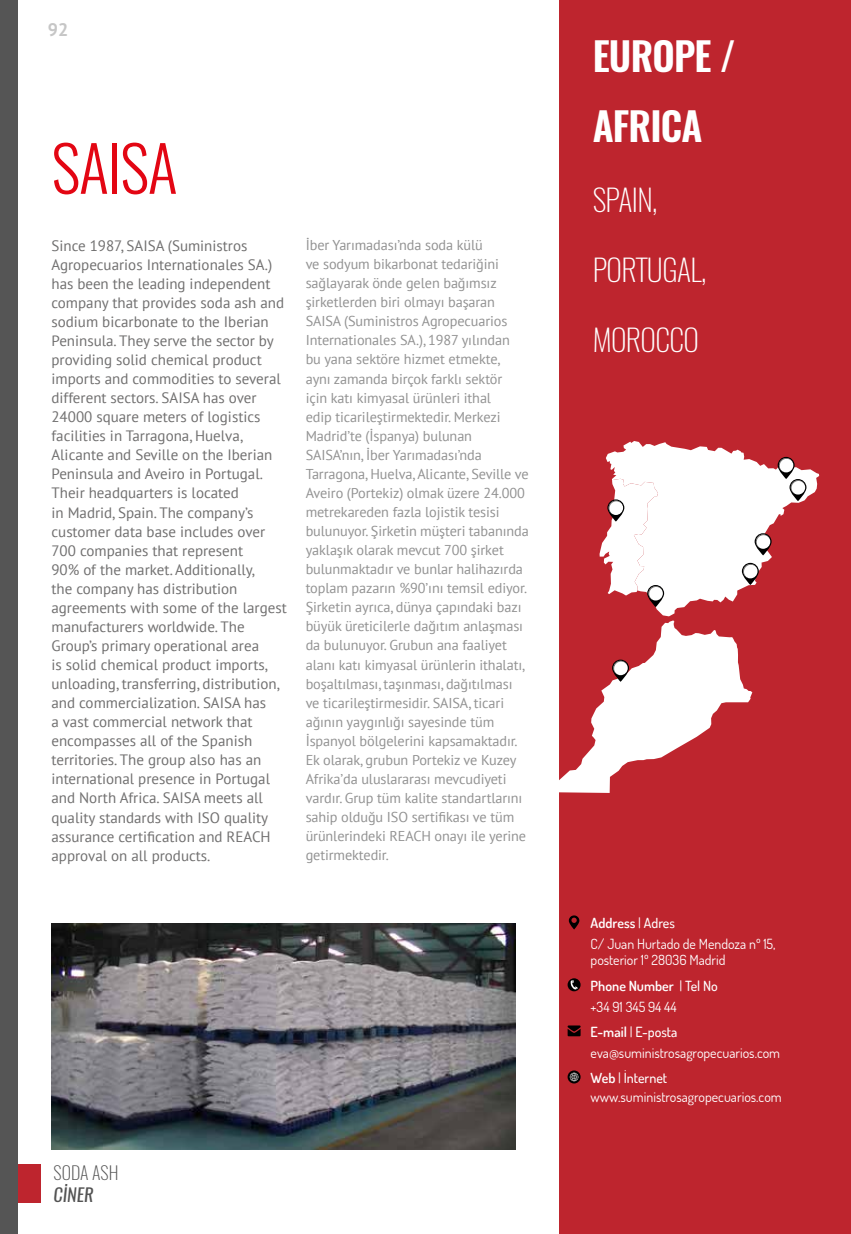
<style>
.page{position:relative;width:851px;height:1234px;background:#fff}
.page>*{position:absolute;margin:0;border:0;box-sizing:border-box;transform-origin:0 0}
.t1{font:300 62.55px "Oswald";letter-spacing:-.02em;color:#e30613}
.t2{font:600 39px/69.9px "Oswald";letter-spacing:-.02em;color:#fff}
.t3{font:200 30px "Oswald";letter-spacing:-.02em;color:#fff}
.t4{font:200 18px "Oswald";color:#535353}
.t5{font:italic 18px "Oswald";color:#535353}
.t6{font:700 18px "PT Sans";color:#c6c6c6}
.t7{font:15px/19px "PT Sans";color:#706f6f}
.t8{font:14.25px/19px "PT Sans";letter-spacing:-.005em;color:#929292}
.t9{font:13.95px/25.2px "Dosis";color:#fff}
.s1{font-weight:600}
.s2{font-weight:500}
</style>
<div class="page">
<div style="left:559px;top:0;width:291px;height:1233px;background:#be252e"></div>
<img style="left:51px;top:923px;width:465px;height:225px">
<svg style="left:568px;top:915px;width:11px;height:14px"></svg>
<svg style="left:567px;top:978px;width:13px;height:13px"></svg>
<svg style="left:570px;top:979px;width:7px;height:10px"></svg>
<svg style="left:567px;top:1070px;width:13px;height:13px"></svg>
<svg style="left:569px;top:1072px;width:9px;height:8px"></svg>
<svg style="left:567px;top:1025px;width:13px;height:11px"></svg>
<svg style="left:559px;top:441px;width:260px;height:351px"></svg>
<svg style="left:777px;top:457px;width:17px;height:22px"></svg>
<svg style="left:778px;top:458px;width:15px;height:14px"></svg>
<svg style="left:789px;top:479px;width:17px;height:22px"></svg>
<svg style="left:790px;top:480px;width:15px;height:14px"></svg>
<svg style="left:607px;top:499px;width:17px;height:22px"></svg>
<svg style="left:608px;top:500px;width:15px;height:15px"></svg>
<svg style="left:754px;top:533px;width:17px;height:22px"></svg>
<svg style="left:755px;top:534px;width:15px;height:14px"></svg>
<svg style="left:741px;top:562px;width:17px;height:23px"></svg>
<svg style="left:743px;top:564px;width:14px;height:14px"></svg>
<svg style="left:647px;top:585px;width:17px;height:22px"></svg>
<svg style="left:648px;top:586px;width:14px;height:14px"></svg>
<svg style="left:612px;top:659px;width:17px;height:22px"></svg>
<svg style="left:613px;top:660px;width:14px;height:15px"></svg>
<div style="left:0;top:0;width:18px;height:1233px;background:#555"></div>
<div style="left:18px;top:1164px;width:23px;height:38px;background:#be252e"></div>
<p class="t6" style="left:48px;top:18px;width:22px">92</p>
<h1 class="t1" style="left:51px;top:113px;width:128px">SAISA</h1>
<p class="t7" style="left:51px;top:235px;width:237px">Since 1987, SAISA (Suministros Agropecuarios Internationales SA.) has been the leading independent company that provides soda ash and sodium bicarbonate to the Iberian Peninsula. They serve the sector by providing solid chemical product imports and commodities to several different sectors. SAISA has over 24000 square meters of logistics facilities in Tarragona, Huelva, Alicante and Seville on the Iberian Peninsula and Aveiro in Portugal.<br>Their headquarters is located<br>in Madrid, Spain. The company’s customer data base includes over 700 companies that represent<br>90% of the market. Additionally,<br>the company has distribution agreements with some of the largest manufacturers worldwide. The Group’s primary operational area<br>is solid chemical product imports, unloading, transferring, distribution, and commercialization. SAISA has<br>a vast commercial network that encompasses all of the Spanish territories. The group also has an international presence in Portugal and North Africa. SAISA meets all quality standards with ISO quality assurance certification and REACH approval on all products.</p>
<p class="t8" style="left:305px;top:235px;width:225px">İber Yarımadası’nda soda külü<br>ve sodyum bikarbonat tedariğini sağlayarak önde gelen bağımsız şirketlerden biri olmayı başaran SAISA (Suministros Agropecuarios Internationales SA.), 1987 yılından<br>bu yana sektöre hizmet etmekte,<br>aynı zamanda birçok farklı sektör<br>için katı kimyasal ürünleri ithal<br>edip ticarileştirmektedir. Merkezi Madrid’te (İspanya) bulunan SAISA’nın, İber Yarımadası’nda Tarragona, Huelva, Alicante, Seville ve Aveiro (Portekiz) olmak üzere 24.000 metrekareden fazla lojistik tesisi bulunuyor. Şirketin müşteri tabanında yaklaşık olarak mevcut 700 şirket bulunmaktadır ve bunlar halihazırda toplam pazarın %90’ını temsil ediyor.<br>Şirketin ayrıca, dünya çapındaki bazı büyük üreticilerle dağıtım anlaşması da bulunuyor. Grubun ana faaliyet alanı katı kimyasal ürünlerin ithalatı, boşaltılması, taşınması, dağıtılması ve ticarileştirmesidir. SAISA, ticari ağının yaygınlığı sayesinde tüm İspanyol bölgelerini kapsamaktadır.<br>Ek olarak, grubun Portekiz ve Kuzey Afrika’da uluslararası mevcudiyeti vardır. Grup tüm kalite standartlarını sahip olduğu ISO sertifikası ve tüm ürünlerindeki REACH onayı ile yerine getirmektedir.</p>
<p class="t4" style="left:54px;top:1156px;width:66px">SODA ASH</p>
<p class="t5" style="left:54px;top:1181px;width:41px">CİNER</p>
<h2 class="t2" style="left:592px;top:22px;width:145px">EUROPE /<br>AFRICA</h2>
<h3 class="t3" style="left:592px;top:173px;width:66px">SPAIN,</h3>
<h3 class="t3" style="left:592px;top:243px;width:115px">PORTUGAL,</h3>
<h3 class="t3" style="left:592px;top:313px;width:108px">MOROCCO</h3>
<p class="t9" style="left:590px;top:911px;width:186px;line-height:21px"><span class="s1">Address</span> | <span class="s2">Adres<br></span>C/ Juan Hurtado de Mendoza nº 15,</p>
<p class="t9" style="left:590px;top:947px;width:136px">posterior 1º 28036 Madrid<br><span class="s1">Phone Number</span> | <span class="s2">Tel No</span></p>
<p class="t9" style="left:590px;top:993px;width:88px">+34 91 345 94 44<br><span class="s1">E-mail</span> | <span class="s2">E-posta</span></p>
<p class="t9" style="left:590px;top:1039px;width:191px">eva@suministrosagropecuarios.com<br><span class="s1">Web</span> | <span class="s2">İnternet</span></p>
<p class="t9" style="left:590px;top:1083px;width:192px">www.suministrosagropecuarios.com</p>
</div>
